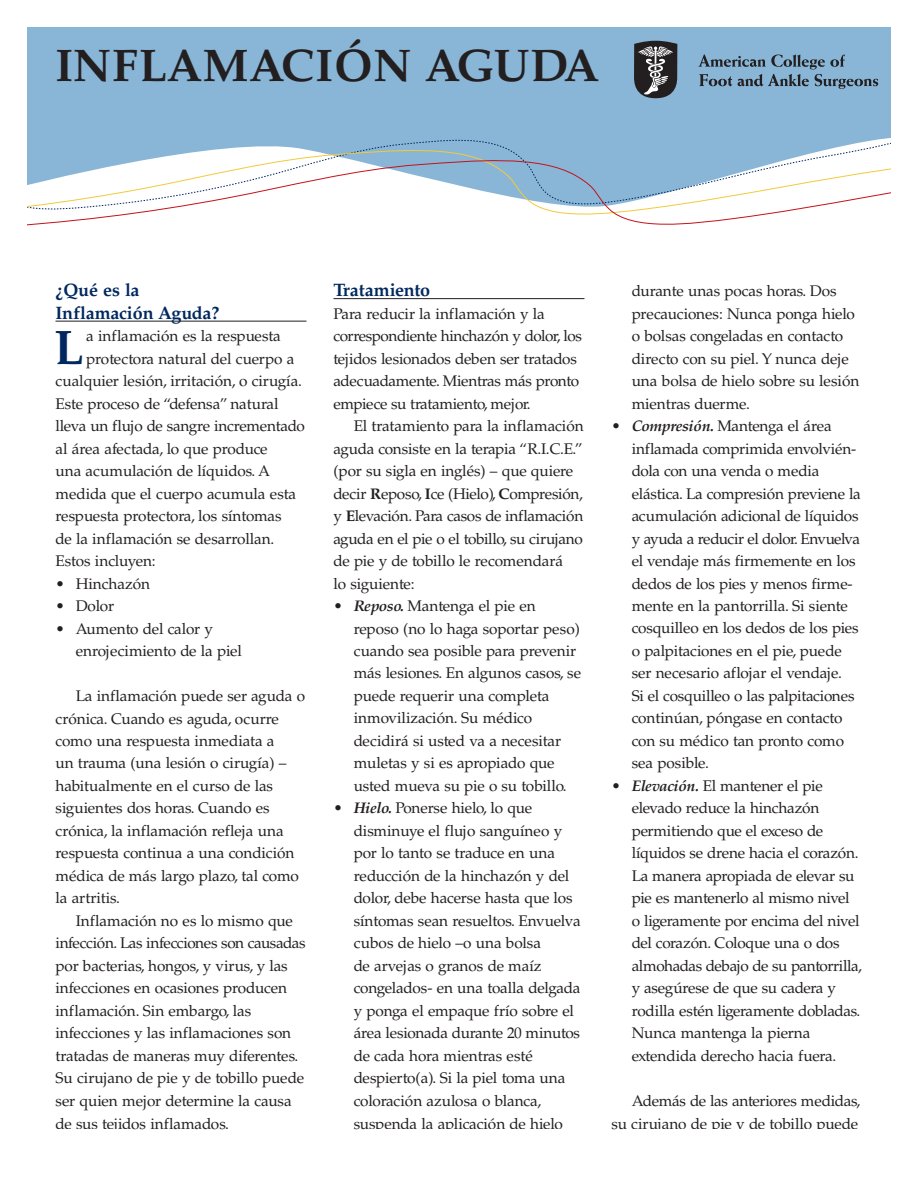
<style>
.page{position:relative;width:918px;height:1188px;background:#fff}
.page>*{position:absolute;margin:0;border:0;box-sizing:border-box;transform-origin:0 0}
.t1{font:700 48.45px "Palatino";color:#00285f}
.t2{font:700 45.75px "Palatino";letter-spacing:.01em;color:#231f20}
.t3{font:700 18px/22.5px "Palatino";letter-spacing:-.015em;color:#00285f}
.t4{font:15.3px/22.5px "Palatino";letter-spacing:-.015em;color:#231f20}
.s1{font-weight:700}
.s2{font-weight:700;font-style:italic}
</style>
<div class="page">
<div style="left:27px;top:27px;width:864px;height:100px;background:#89b6d6"></div>
<div style="left:27px;top:127px;width:864px;height:10px;background:#89b6d6"></div>
<div style="left:27px;top:137px;width:864px;height:11px;background:#89b6d6"></div>
<svg style="left:27px;top:148px;width:864px;height:78px"></svg>
<hr style="left:56px;top:321px;width:250px;height:1px;background:#231f20">
<hr style="left:333px;top:298px;width:252px;height:1px;background:#231f20">
<svg style="left:699px;top:55px;width:179px;height:34px;background:#7396b0"></svg>
<svg style="left:634px;top:41px;width:44px;height:57px;background:#525357"></svg>
<p class="t2" style="left:56px;top:39px;width:545px">INFLAMACIÓN AGUDA</p>
<p class="t3" style="left:56px;top:279px;width:165px">¿Qué es la<br>Inflamación Aguda?</p>
<p class="t1" style="left:54px;top:319px;width:31px">L</p>
<p class="t4" style="left:86px;top:325px;width:196px">a inflamación es la respuesta</p>
<p class="t4" style="left:86px;top:347px;width:210px">protectora natural del cuerpo a</p>
<p class="t4" style="left:56px;top:370px;width:248px">cualquier lesión, irritación, o cirugía.</p>
<p class="t4" style="left:56px;top:392px;width:225px">Este proceso de “defensa” natural</p>
<p class="t4" style="left:56px;top:415px;width:251px">lleva un flujo de sangre incrementado</p>
<p class="t4" style="left:56px;top:437px;width:214px">al área afectada, lo que produce</p>
<p class="t4" style="left:56px;top:460px;width:216px">una acumulación de líquidos. A</p>
<p class="t4" style="left:56px;top:482px;width:242px">medida que el cuerpo acumula esta</p>
<p class="t4" style="left:56px;top:505px;width:228px">respuesta protectora, los síntomas</p>
<p class="t4" style="left:56px;top:527px;width:220px">de la inflamación se desarrollan.</p>
<p class="t4" style="left:56px;top:550px;width:102px">Estos incluyen:</p>
<p class="t4" style="left:56px;top:572px;width:96px">• Hinchazón</p>
<p class="t4" style="left:56px;top:595px;width:60px">• Dolor</p>
<p class="t4" style="left:76px;top:617px;width:168px;text-indent:-20px">• Aumento del calor y enrojecimiento de la piel</p>
<p class="t4" style="left:76px;top:685px;width:231px">La inflamación puede ser aguda o</p>
<p class="t4" style="left:56px;top:707px;width:225px">crónica. Cuando es aguda, ocurre</p>
<p class="t4" style="left:56px;top:730px;width:221px">como una respuesta inmediata a</p>
<p class="t4" style="left:56px;top:752px;width:232px">un trauma (una lesión o cirugía) –</p>
<p class="t4" style="left:56px;top:775px;width:219px">habitualmente en el curso de las</p>
<p class="t4" style="left:56px;top:797px;width:216px">siguientes dos horas. Cuando es</p>
<p class="t4" style="left:56px;top:820px;width:230px">crónica, la inflamación refleja una</p>
<p class="t4" style="left:56px;top:842px;width:240px">respuesta continua a una condición</p>
<p class="t4" style="left:56px;top:865px;width:245px">médica de más largo plazo, tal como</p>
<p class="t4" style="left:56px;top:887px;width:66px">la artritis.</p>
<p class="t4" style="left:76px;top:910px;width:219px">Inflamación no es lo mismo que</p>
<p class="t4" style="left:56px;top:932px;width:252px">infección. Las infecciones son causadas</p>
<p class="t4" style="left:56px;top:955px;width:234px">por bacterias, hongos, y virus, y las</p>
<p class="t4" style="left:56px;top:977px;width:233px">infecciones en ocasiones producen</p>
<p class="t4" style="left:56px;top:1000px;width:197px">inflamación. Sin embargo, las</p>
<p class="t4" style="left:56px;top:1022px;width:237px">infecciones y las inflamaciones son</p>
<p class="t4" style="left:56px;top:1045px;width:244px">tratadas de maneras muy diferentes.</p>
<p class="t4" style="left:56px;top:1067px;width:250px">Su cirujano de pie y de tobillo puede</p>
<p class="t4" style="left:56px;top:1090px;width:238px">ser quien mejor determine la causa</p>
<p class="t4" style="left:55px;top:1112px;width:175px">de sus tejidos inflamados.</p>
<p class="t3" style="left:334px;top:279px;width:98px">Tratamiento</p>
<p class="t4" style="left:334px;top:302px;width:213px">Para reducir la inflamación y la</p>
<p class="t4" style="left:334px;top:325px;width:250px">correspondiente hinchazón y dolor, los</p>
<p class="t4" style="left:334px;top:347px;width:245px">tejidos lesionados deben ser tratados</p>
<p class="t4" style="left:334px;top:370px;width:247px">adecuadamente. Mientras más pronto</p>
<p class="t4" style="left:333px;top:392px;width:199px">empiece su tratamiento, mejor.</p>
<p class="t4" style="left:354px;top:415px;width:232px">El tratamiento para la inflamación</p>
<p class="t4" style="left:333px;top:437px;width:251px">aguda consiste en la terapia “R.I.C.E.”</p>
<p class="t4" style="left:333px;top:460px;width:241px">(por su sigla en inglés) – que quiere</p>
<p class="t4" style="left:333px;top:482px;width:251px">decir <span class="s1">R</span>eposo, <span class="s1">I</span>ce (Hielo), <span class="s1">C</span>ompresión,</p>
<p class="t4" style="left:334px;top:505px;width:251px">y <span class="s1">E</span>levación. Para casos de inflamación</p>
<p class="t4" style="left:334px;top:527px;width:251px">aguda en el pie o el tobillo, su cirujano</p>
<p class="t4" style="left:334px;top:550px;width:231px">de pie y de tobillo le recomendará</p>
<p class="t4" style="left:334px;top:572px;width:83px">lo siguiente:</p>
<p class="t4" style="left:354px;top:595px;width:229px;text-indent:-20px">• <span class="s2">Reposo.</span> Mantenga el pie en reposo (no lo haga soportar peso) cuando sea posible para prevenir más lesiones. En algunos casos, se puede requerir una completa inmovilización. Su médico decidirá si usted va a necesitar muletas y si es apropiado que usted mueva su pie o su tobillo.</p>
<p class="t4" style="left:354px;top:797px;width:229px;text-indent:-20px">• <span class="s2">Hielo.</span> Ponerse hielo, lo que disminuye el flujo sanguíneo y por lo tanto se traduce en una reducción de la hinchazón y del dolor, debe hacerse hasta que los síntomas sean resueltos. Envuelva cubos de hielo –o una bolsa<br>de arvejas o granos de maíz congelados- en una toalla delgada y ponga el empaque frío sobre el área lesionada durante 20 minutos de cada hora mientras esté despierto(a). Si la piel toma una coloración azulosa o blanca, suspenda la aplicación de hielo</p>
<p class="t4" style="left:632px;top:280px;width:229px">durante unas pocas horas. Dos precauciones: Nunca ponga hielo o bolsas congeladas en contacto directo con su piel. Y nunca deje una bolsa de hielo sobre su lesión mientras duerme.</p>
<p class="t4" style="left:632px;top:415px;width:231px;text-indent:-20px">• <span class="s2">Compresión.</span> Mantenga el área inflamada comprimida envolvién&shy;dola con una venda o media elástica. La compresión previene la acumulación adicional de líquidos y ayuda a reducir el dolor. Envuelva el vendaje más firmemente en los dedos de los pies y menos firme&shy;mente en la pantorrilla. Si siente cosquilleo en los dedos de los pies o palpitaciones en el pie, puede ser necesario aflojar el vendaje.<br>Si el cosquilleo o las palpitaciones continúan, póngase en contacto con su médico tan pronto como sea posible.</p>
<p class="t4" style="left:632px;top:775px;width:232px;text-indent:-20px">• <span class="s2">Elevación.</span> El mantener el pie elevado reduce la hinchazón permitiendo que el exceso de líquidos se drene hacia el corazón.<br>La manera apropiada de elevar su pie es mantenerlo al mismo nivel<br>o ligeramente por encima del nivel del corazón. Coloque una o dos almohadas debajo de su pantorrilla, y asegúrese de que su cadera y rodilla estén ligeramente dobladas.<br>Nunca mantenga la pierna extendida derecho hacia fuera.</p>
<p class="t4" style="left:612px;top:1090px;width:250px;text-align:right">Además de las anteriores medidas,<br>su cirujano de pie y de tobillo puede</p>
</div>
